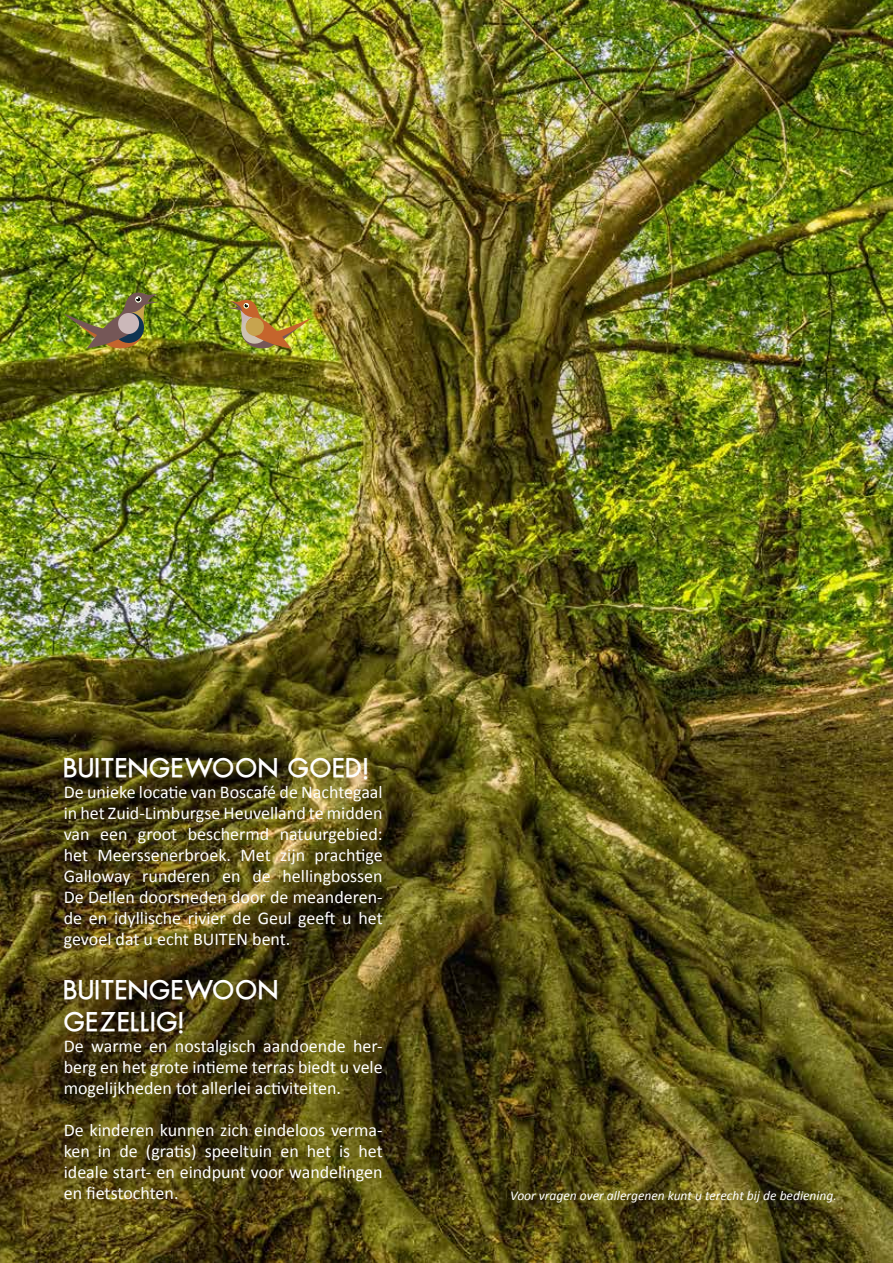
<style>
.page{position:relative;width:893px;height:1263px;background:#fff}
.page>*{position:absolute;margin:0;border:0;box-sizing:border-box;transform-origin:0 0}
.t1{font:700 27px/32.4px "Uniqueen";letter-spacing:.05em;color:#fff}
.t2{font:18px/21px "Calibri";color:#fff;text-align:justify}
.t3{font:italic 13.5px "Calibri";color:#fff}
</style>
<div class="page">
<img style="left:0;top:0;width:893px;height:1263px">
<img style="left:64px;top:292px;width:95px;height:57px">
<img style="left:229px;top:299px;width:82px;height:50px">
<h1 class="t1" style="left:64px;top:753px;width:306px">BUITENGEWOON GOED!</h1>
<p class="t2" style="left:64px;top:782px;width:320px">De unieke locatie van Boscafé de Nachtegaal in het Zuid-Limburgse Heuvelland te midden van een groot beschermd natuurgebied: het Meerssenerbroek. Met zijn prachtige Galloway runderen en de hellingbossen De Dellen doorsneden door de meanderen&shy;de en idyllische rivier de Geul geeft u het gevoel dat u echt BUITEN bent.</p>
<h1 class="t1" style="left:64px;top:974px;width:215px">BUITENGEWOON<br>GEZELLIG!</h1>
<p class="t2" style="left:64px;top:1036px;width:320px">De warme en nostalgisch aandoende her&shy;berg en het grote intieme terras biedt u vele mogelijkheden tot allerlei activiteiten.</p>
<p class="t2" style="left:64px;top:1120px;width:320px">De kinderen kunnen zich eindeloos verma&shy;ken in de (gratis) speeltuin en het is het ideale start- en eindpunt voor wandelingen en fietstochten.</p>
<p class="t3" style="left:510px;top:1186px;width:328px">Voor vragen over allergenen kunt u terecht bij de bediening.</p>
</div>
